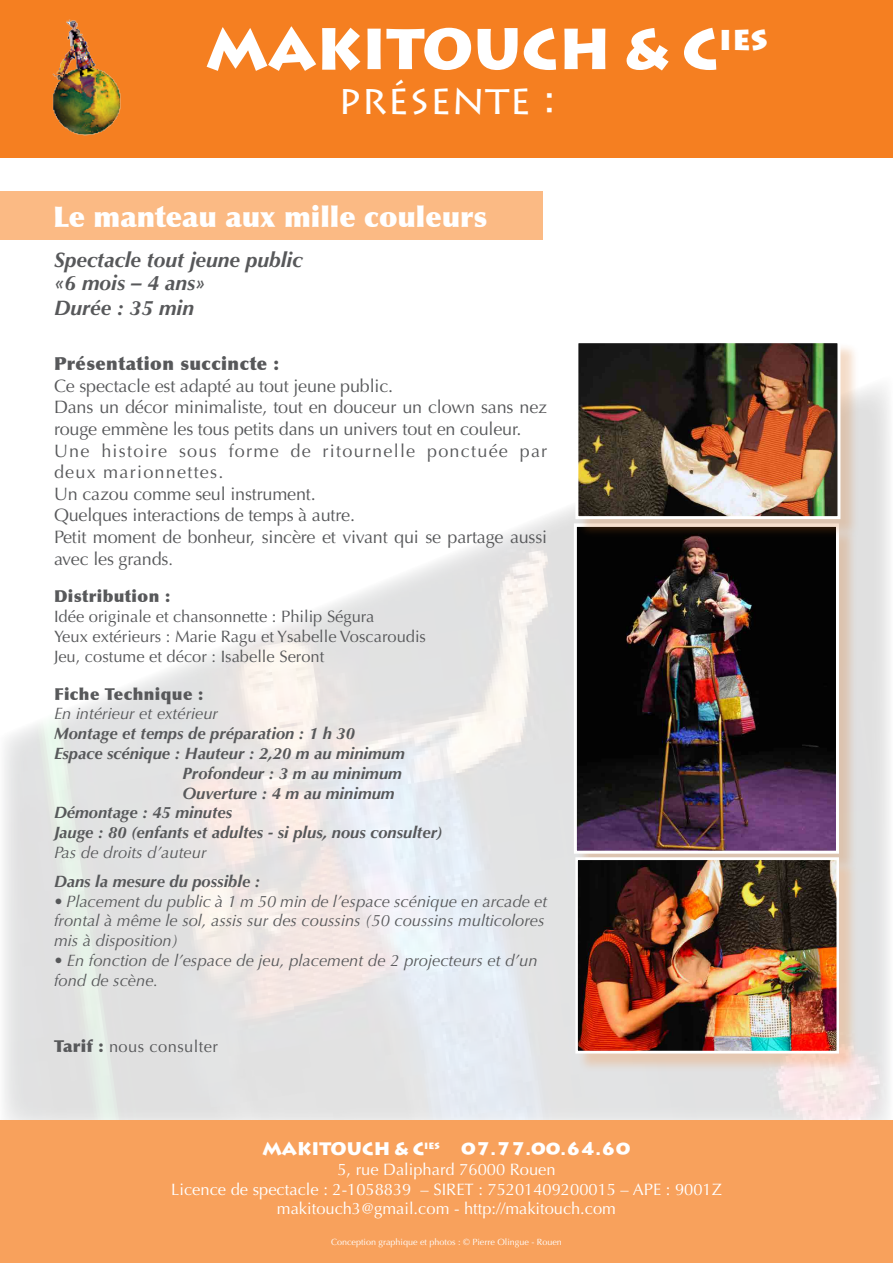
<style>
.page{position:relative;width:893px;height:1263px;background:#fff}
.page>*{position:absolute;margin:0;border:0;box-sizing:border-box;transform-origin:0 0}
.t1{font:900 57px "Lithos Pro";color:#fff}
.t2{font:42px "Lithos Pro";color:#fff}
.t3{font:900 28.5px "Optima";color:#fff}
.t4{font:italic 700 21px "Optima";color:#57585a}
.t5{font:18px/21.6px "Optima";letter-spacing:-.01em;color:#57585a}
.t6{font:18px/21.6px "Optima";letter-spacing:.07em;color:#57585a}
.t7{font:900 18px "Lithos Pro";color:#fff}
.t8{font:900 18px "Optima";letter-spacing:.025em;color:#57585a}
.t9{font:italic 16.5px/19.8px "Optima";color:#57585a}
.t10{font:italic 700 16.5px "Optima";color:#57585a}
.t11{font:16.5px "Optima";color:#fff}
.t12{font:16.5px "Optima";color:#57585a}
.t13{font:900 16.5px "Optima";letter-spacing:.025em;color:#57585a}
.t14{font:16.5px "Optima";letter-spacing:.025em;color:#57585a}
.t15{font:9px "Optima";color:#fff}
.s1{font-size:16.5px}
.s2{font-weight:900}
</style>
<div class="page">
<div style="left:0;top:0;width:893px;height:157px;background:#f57f21"></div>
<img style="left:52px;top:19px;width:69px;height:117px">
<div style="left:0;top:191px;width:543px;height:49px;background:#fbba84"></div>
<div style="left:0;top:1120px;width:893px;height:143px;background:#f8a15c"></div>
<div style="left:576px;top:526px;width:281px;height:346px;background:#d26d1b;opacity:.25"></div>
<img style="left:578px;top:538px;width:257px;height:312px">
<div style="left:574px;top:523px;width:265px;height:331px;border:3px solid #fff"></div>
<div style="left:578px;top:859px;width:280px;height:213px;background:#f57f21;opacity:.25"></div>
<img style="left:579px;top:861px;width:256px;height:188px">
<div style="left:575px;top:857px;width:264px;height:196px;border:3px solid #fff"></div>
<div style="left:578px;top:342px;width:281px;height:196px;background:#d26d1b;opacity:.24"></div>
<img style="left:579px;top:344px;width:257px;height:171px">
<div style="left:575px;top:340px;width:265px;height:179px;border:3px solid #fff"></div>
<p class="t1" style="left:206px;top:14px;width:563px">MAKITOUCH &amp; C<sup>ies</sup></p>
<p class="t2" style="left:338px;top:75px;width:219px">présente :</p>
<p class="t3" style="left:53px;top:200px;width:435px">Le manteau aux mille couleurs</p>
<p class="t4" style="left:54px;top:248px;width:250px">Spectacle tout jeune public</p>
<p class="t4" style="left:54px;top:270px;width:153px">«6 mois – 4 ans»</p>
<p class="t4" style="left:54px;top:296px;width:142px">Durée : 35 min</p>
<p class="t8" style="left:54px;top:353px;width:226px">Présentation succincte :</p>
<p class="t5" style="left:54px;top:375px;width:341px">Ce spectacle est adapté au tout jeune public.</p>
<p class="t5" style="left:54px;top:397px;width:495px">Dans un décor minimaliste, tout en douceur un clown sans nez rouge emmène les tous petits dans un univers tout en couleur.</p>
<p class="t6" style="left:54px;top:440px;width:495px">Une histoire sous forme de ritournelle ponctuée par deux marionnettes.</p>
<p class="t5" style="left:54px;top:483px;width:263px">Un cazou comme seul instrument.</p>
<p class="t5" style="left:54px;top:505px;width:303px">Quelques interactions de temps à autre.</p>
<p class="t5" style="left:54px;top:526px;width:495px">Petit moment de bonheur, sincère et vivant qui se partage aussi avec les grands<span class="s1">.</span></p>
<p class="t13" style="left:54px;top:586px;width:118px">Distribution :</p>
<p class="t12" style="left:54px;top:607px;width:322px">Idée originale et chansonnette : Philip Ségura</p>
<p class="t12" style="left:54px;top:627px;width:373px">Yeux extérieurs : Marie Ragu et Ysabelle Voscaroudis</p>
<p class="t12" style="left:54px;top:647px;width:272px">Jeu, costume et décor : Isabelle Seront</p>
<p class="t13" style="left:54px;top:684px;width:151px">Fiche Technique :</p>
<p class="t9" style="left:54px;top:704px;width:166px">En intérieur et extérieur</p>
<p class="t10" style="left:54px;top:724px;width:302px">Montage et temps de préparation : 1 h 30</p>
<p class="t10" style="left:54px;top:744px;width:352px">Espace scénique : Hauteur : 2,20 m au minimum</p>
<p class="t10" style="left:182px;top:763px;width:221px">Profondeur : 3 m au minimum</p>
<p class="t10" style="left:182px;top:783px;width:214px">Ouverture : 4 m au minimum</p>
<p class="t10" style="left:54px;top:803px;width:180px">Démontage : 45 minutes</p>
<p class="t10" style="left:54px;top:823px;width:390px">Jauge : 80 (enfants et adultes - si plus, nous consulter)</p>
<p class="t9" style="left:54px;top:843px;width:154px">Pas de droits d’auteur</p>
<p class="t10" style="left:54px;top:871px;width:208px">Dans la mesure du possible :</p>
<p class="t9" style="left:54px;top:891px;width:495px">• Placement du public à 1 m 50 min de l’espace scénique en arcade et frontal à même le sol, assis sur des coussins (50 coussins multicolores</p>
<p class="t9" style="left:54px;top:931px;width:126px">mis à disposition)</p>
<p class="t9" style="left:54px;top:951px;width:485px">• En fonction de l’espace de jeu, placement de 2 projecteurs et d’un</p>
<p class="t9" style="left:54px;top:970px;width:106px">fond de scène.</p>
<p class="t14" style="left:54px;top:1037px;width:166px"><span class="s2">Tarif :</span> nous consulter</p>
<p class="t7" style="left:262px;top:1137px;width:370px">MAKITOUCH &amp; C<sup>ies</sup> 07.77.00.64.60</p>
<p class="t11" style="left:337px;top:1159px;width:220px">5, rue Daliphard 76000 Rouen</p>
<p class="t11" style="left:171px;top:1179px;width:552px">Licence de spectacle : 2-1058839 – SIRET : 75201409200015 – APE : 9001Z</p>
<p class="t11" style="left:277px;top:1199px;width:341px">makitouch3@gmail.com - http://makitouch.com</p>
<p class="t15" style="left:331px;top:1237px;width:232px">Conception graphique et photos : © Pierre Olingue - Rouen</p>
</div>
